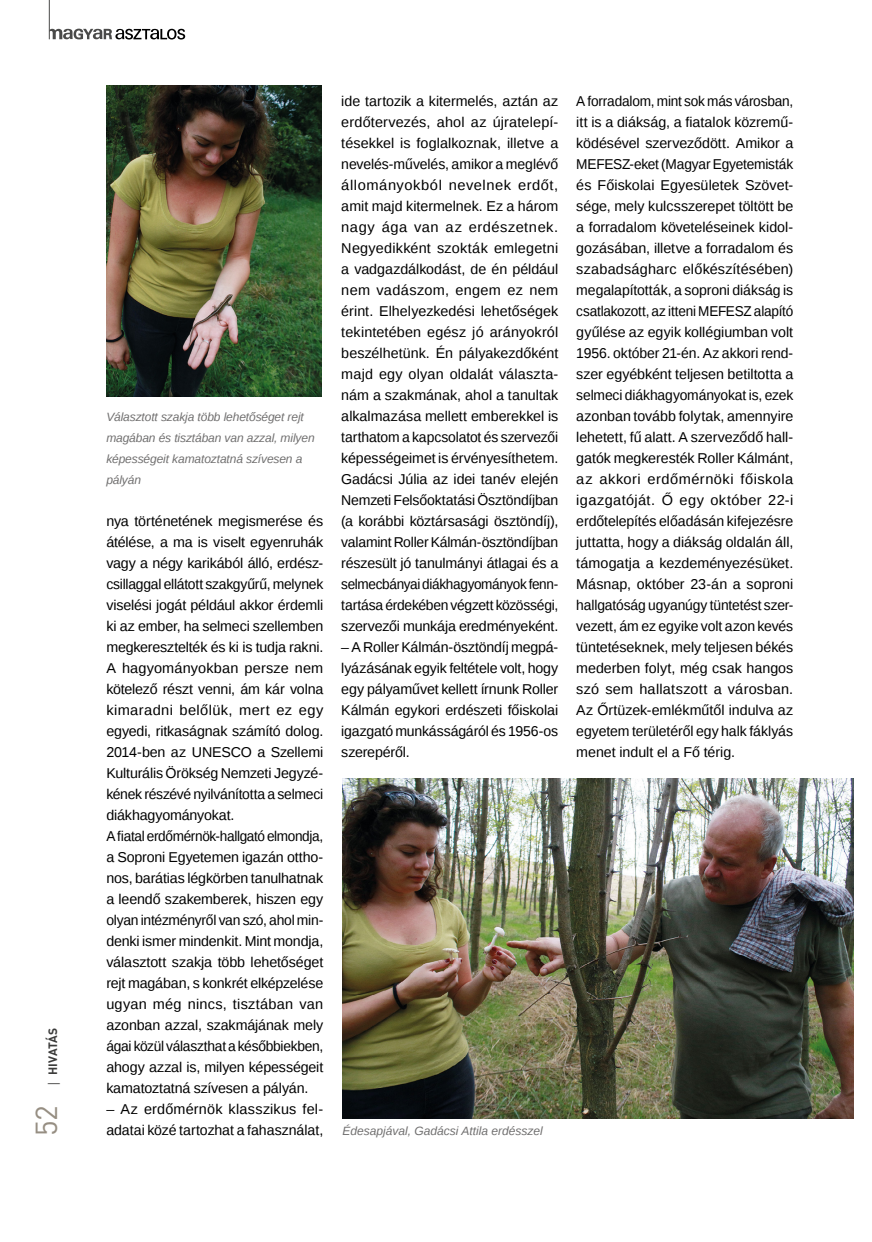
<style>
.page{position:relative;width:872px;height:1242px;background:#fff}
.page>*{position:absolute;margin:0;border:0;box-sizing:border-box;transform-origin:0 0}
.t1{font:30px "DIN Pro";color:#968e82}
.t2{font:14.25px/21px "Liberation Sans";letter-spacing:-.01em;color:#000;text-align:justify}
.t3{font:14.25px/21px "Liberation Sans";letter-spacing:-.01em;color:#000;text-align:justify;scale:.96 1}
.t4{font:14.25px/21px "Liberation Sans";letter-spacing:.01em;color:#000}
.t5{font:italic 12px/21px "Liberation Sans";letter-spacing:-.01em;color:#706f6f}
.t6{font:700 12px "DIN Pro";letter-spacing:-.01em;color:#3c3c3b}
.s1{font-family:"Open Sans";font-weight:400}
</style>
<div class="page">
<svg style="left:49px;top:29px;width:136px;height:11px"></svg>
<hr style="left:49px;top:0;width:1px;height:39px;background:#4a4a49">
<img style="left:342px;top:778px;width:511px;height:340px">
<img style="left:106px;top:85px;width:215px;height:312px">
<p class="t6" style="left:45px;top:1087px;width:61px;rotate:-90deg"><span class="s1">|</span> HIVATÁS</p>
<h1 class="t1" style="left:26px;top:1136px;width:33px;rotate:-90deg">52</h1>
<p class="t5" style="left:106px;top:406px;width:210px">Választott szakja több lehetőséget rejt magában és tisztában van azzal, milyen képességeit kamatoztatná szívesen a pályán</p>
<p class="t2" style="left:106px;top:511px;width:218px;text-align:left">nya történetének megismerése és átélése, a ma is viselt egyenruhák vagy a négy karikából álló, erdész&shy;csillaggal ellátott szakgyűrű, melynek viselési jogát például akkor érdemli ki az ember, ha selmeci szellemben megkeresztelték és ki is tudja rakni.<br>A hagyományokban persze nem kötelező részt venni, ám kár volna kimaradni belőlük, mert ez egy egyedi, ritkaságnak számító dolog.<br>2014-ben az UNESCO a Szellemi Kulturális Örökség Nemzeti Jegyzé&shy;kének részévé nyilvánította a selmeci diákhagyományokat.<br>A fiatal erdőmérnök-hallgató elmondja, a Soproni Egyetemen igazán ottho&shy;nos, barátias légkörben tanulhatnak a leendő szakemberek, hiszen egy olyan intézményről van szó, ahol min&shy;denki ismer mindenkit. Mint mondja, választott szakja több lehetőséget rejt magában, s konkrét elképzelése ugyan még nincs, tisztában van azonban azzal, szakmájának mely ágai közül választhat a későbbiekben, ahogy azzal is, milyen képességeit kamatoztatná szívesen a pályán.</p>
<p class="t4" style="left:106px;top:1099px;width:218px">– Az erdőmérnök klasszikus fel&shy;adatai közé tartozhat a fahasználat,</p>
<p class="t2" style="left:341px;top:91px;width:218px">ide tartozik a kitermelés, aztán az erdőtervezés, ahol az újratelepí&shy;tésekkel is foglalkoznak, illetve a nevelés-művelés, amikor a meglévő állományokból nevelnek erdőt, amit majd kitermelnek. Ez a három nagy ága van az erdészetnek.<br>Negyedikként szokták emlegetni a vadgazdálkodást, de én például nem vadászom, engem ez nem érint. Elhelyezkedési lehetőségek tekintetében egész jó arányokról beszélhetünk. Én pályakezdőként majd egy olyan oldalát választa&shy;nám a szakmának, ahol a tanultak alkalmazása mellett emberekkel is tarthatom a kapcsolatot és szervezői képességeimet is érvényesíthetem.<br>Gadácsi Júlia az idei tanév elején Nemzeti Felsőoktatási Ösztöndíjban (a korábbi köztársasági ösztöndíj), valamint Roller Kálmán-ösztöndíjban részesült jó tanulmányi átlagai és a selmecbányai diákhagyományok fenn&shy;tartása érdekében végzett közösségi, szervezői munkája eredményeként.</p>
<p class="t2" style="left:341px;top:637px;width:218px">– A Roller Kálmán-ösztöndíj megpá&shy;lyázásának egyik feltétele volt, hogy egy pályaművet kellett írnunk Roller Kálmán egykori erdészeti főiskolai igazgató munkásságáról és 1956-os szerepéről.</p>
<p class="t3" style="left:576px;top:91px;width:227px">A forradalom, mint sok más városban, itt is a diákság, a fiatalok közremű&shy;ködésével szerveződött. Amikor a MEFESZ-eket (Magyar Egyetemisták és Főiskolai Egyesületek Szövet&shy;sége, mely kulcsszerepet töltött be a forradalom követeléseinek kidol&shy;gozásában, illetve a forradalom és szabadságharc előkészítésében) megalapították, a soproni diákság is csatlakozott, az itteni MEFESZ alapító gyűlése az egyik kollégiumban volt 1956. október 21-én. Az akkori rend&shy;szer egyébként teljesen betiltotta a selmeci diákhagyományokat is, ezek azonban tovább folytak, amennyire lehetett, fű alatt. A szerveződő hall&shy;gatók megkeresték Roller Kálmánt, az akkori erdőmérnöki főiskola igazgatóját. Ő egy október 22-i erdőtelepítés előadásán kifejezésre juttatta, hogy a diákság oldalán áll, támogatja a kezdeményezésüket.<br>Másnap, október 23-án a soproni hallgatóság ugyanúgy tüntetést szer&shy;vezett, ám ez egyike volt azon kevés tüntetéseknek, mely teljesen békés mederben folyt, még csak hangos szó sem hallatszott a városban.<br>Az Őrtüzek-emlékműtől indulva az egyetem területéről egy halk fáklyás menet indult el a Fő térig.</p>
<p class="t5" style="left:342px;top:1120px;width:202px">Édesapjával, Gadácsi Attila erdésszel</p>
</div>
